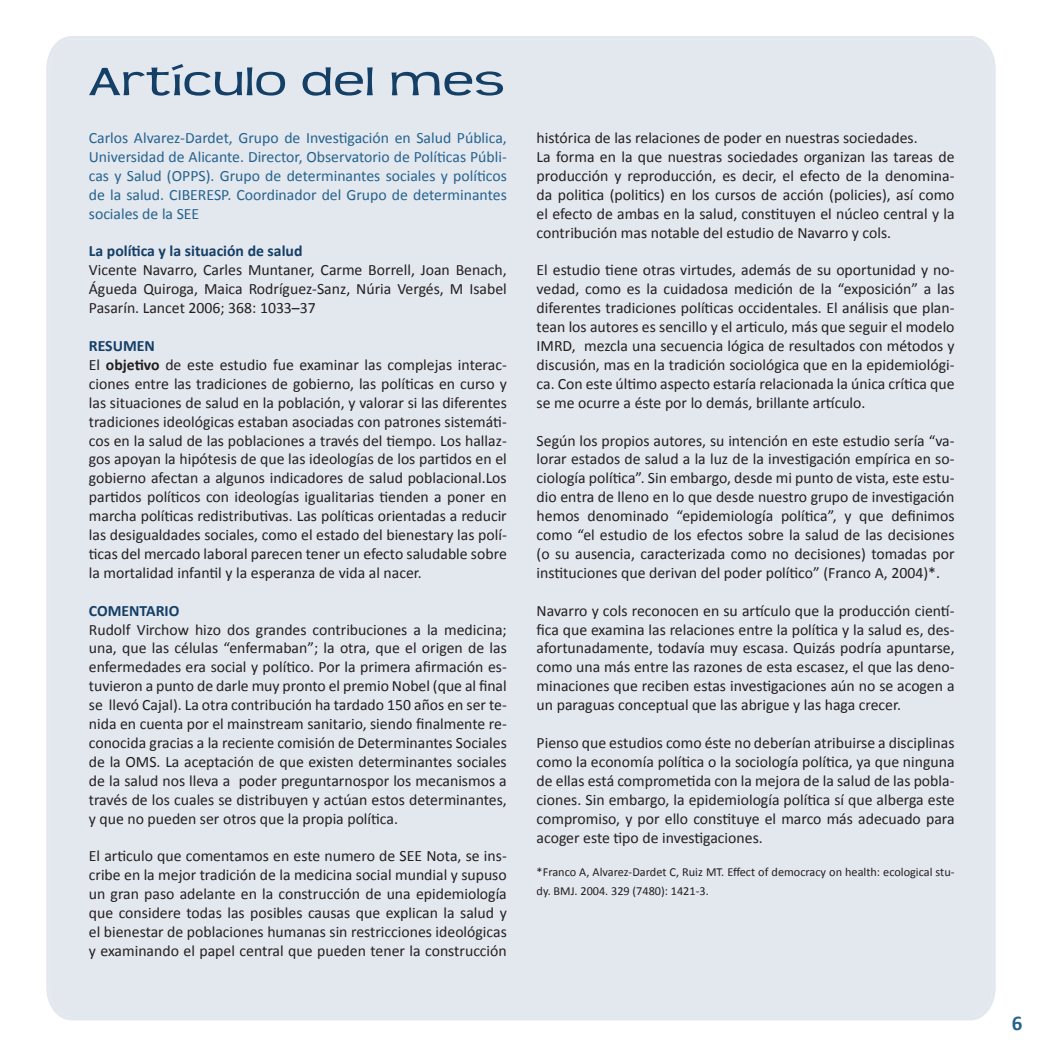
<style>
.page{position:relative;width:1042px;height:1042px;background:#fff}
.page>*{position:absolute;margin:0;border:0;box-sizing:border-box;transform-origin:0 0}
.t1{font:43.75px "Teen";color:#143f66;scale:1.29 1}
.t2{font:700 21px "Calibri";color:#25638d}
.t3{font:15.75px/18.9px "Calibri";color:#231f20;text-align:justify}
.t4{font:15.75px/18.9px "Calibri";color:#25638d;text-align:justify}
.t5{font:700 15.75px "Calibri";color:#143f66}
.t6{font:12.25px/18.9px "Calibri";color:#231f20}
.s1{font-weight:700;color:#143f66}
.s2{font-weight:700}
</style>
<div class="page">
<div style="left:46px;top:36px;width:949px;height:984px;background:#e3e7ee"></div>
<h1 class="t1" style="left:89px;top:58px;width:324px">Artículo del mes</h1>
<p class="t4" style="left:89px;top:128px;width:419px">Carlos Alvarez-Dardet, Grupo de Investigación en Salud Pública, Universidad de Alicante. Director, Observatorio de Políticas Públi&shy;cas y Salud (OPPS). Grupo de determinantes sociales y políticos de la salud. CIBERESP. Coordinador del Grupo de determinantes sociales de la SEE</p>
<p class="t5" style="left:89px;top:241px;width:215px">La política y la situación de salud</p>
<p class="t3" style="left:89px;top:260px;width:419px">Vicente Navarro, Carles Muntaner, Carme Borrell, Joan Benach, Águeda Quiroga, Maica Rodríguez-Sanz, Núria Vergés, M Isabel Pasarín. Lancet 2006; 368: 1033–37</p>
<p class="t3" style="left:89px;top:336px;width:419px;text-align:left"><span class="s1">RESUMEN<br></span>El <span class="s2">objetivo</span> de este estudio fue examinar las complejas interac&shy;ciones entre las tradiciones de gobierno, las políticas en curso y las situaciones de salud en la población, y valorar si las diferentes tradiciones ideológicas estaban asociadas con patrones sistemáti&shy;cos en la salud de las poblaciones a través del tiempo. Los hallaz&shy;gos apoyan la hipótesis de que las ideologías de los partidos en el gobierno afectan a algunos indicadores de salud poblacional.Los partidos políticos con ideologías igualitarias tienden a poner en marcha políticas redistributivas. Las políticas orientadas a reducir las desigualdades sociales, como el estado del bienestary las polí&shy;ticas del mercado laboral parecen tener un efecto saludable sobre la mortalidad infantil y la esperanza de vida al nacer.</p>
<p class="t5" style="left:89px;top:601px;width:92px">COMENTARIO</p>
<p class="t3" style="left:89px;top:619px;width:419px">Rudolf Virchow hizo dos grandes contribuciones a la medicina; una, que las células “enfermaban”; la otra, que el origen de las enfermedades era social y político. Por la primera afirmación es&shy;tuvieron a punto de darle muy pronto el premio Nobel (que al final se llevó Cajal). La otra contribución ha tardado 150 años en ser te&shy;nida en cuenta por el mainstream sanitario, siendo finalmente re&shy;conocida gracias a la reciente comisión de Determinantes Sociales de la OMS. La aceptación de que existen determinantes sociales de la salud nos lleva a poder preguntarnospor los mecanismos a través de los cuales se distribuyen y actúan estos determinantes, y que no pueden ser otros que la propia política.</p>
<p class="t3" style="left:89px;top:846px;width:419px">El articulo que comentamos en este numero de SEE Nota, se ins&shy;cribe en la mejor tradición de la medicina social mundial y supuso un gran paso adelante en la construcción de una epidemiología que considere todas las posibles causas que explican la salud y el bienestar de poblaciones humanas sin restricciones ideológicas y examinando el papel central que pueden tener la construcción</p>
<p class="t3" style="left:536px;top:128px;width:419px;text-align:left">histórica de las relaciones de poder en nuestras sociedades.<br>La forma en la que nuestras sociedades organizan las tareas de producción y reproducción, es decir, el efecto de la denomina&shy;da politica (politics) en los cursos de acción (policies), así como el efecto de ambas en la salud, constituyen el núcleo central y la contribución mas notable del estudio de Navarro y cols.</p>
<p class="t3" style="left:536px;top:260px;width:419px">El estudio tiene otras virtudes, además de su oportunidad y no&shy;vedad, como es la cuidadosa medición de la “exposición” a las diferentes tradiciones políticas occidentales. El análisis que plan&shy;tean los autores es sencillo y el articulo, más que seguir el modelo IMRD, mezcla una secuencia lógica de resultados con métodos y discusión, mas en la tradición sociológica que en la epidemiológi&shy;ca. Con este último aspecto estaría relacionada la única crítica que se me ocurre a éste por lo demás, brillante artículo.</p>
<p class="t3" style="left:536px;top:430px;width:419px">Según los propios autores, su intención en este estudio sería “va&shy;lorar estados de salud a la luz de la investigación empírica en so&shy;ciología política”. Sin embargo, desde mi punto de vista, este estu&shy;dio entra de lleno en lo que desde nuestro grupo de investigación hemos denominado “epidemiología política”, y que definimos como “el estudio de los efectos sobre la salud de las decisiones (o su ausencia, caracterizada como no decisiones) tomadas por instituciones que derivan del poder político” (Franco A, 2004)*.</p>
<p class="t3" style="left:536px;top:600px;width:419px">Navarro y cols reconocen en su artículo que la producción cientí&shy;fica que examina las relaciones entre la política y la salud es, des&shy;afortunadamente, todavía muy escasa. Quizás podría apuntarse, como una más entre las razones de esta escasez, el que las deno&shy;minaciones que reciben estas investigaciones aún no se acogen a un paraguas conceptual que las abrigue y las haga crecer.</p>
<p class="t3" style="left:536px;top:732px;width:419px">Pienso que estudios como éste no deberían atribuirse a disciplinas como la economía política o la sociología política, ya que ninguna de ellas está comprometida con la mejora de la salud de las pobla&shy;ciones. Sin embargo, la epidemiología política sí que alberga este compromiso, y por ello constituye el marco más adecuado para acoger este tipo de investigaciones.</p>
<p class="t6" style="left:536px;top:862px;width:419px">*Franco A, Alvarez-Dardet C, Ruiz MT. Effect of democracy on health: ecological stu&shy;dy. BMJ. 2004. 329 (7480): 1421-3.</p>
<h2 class="t2" style="left:1012px;top:1009px;width:12px">6</h2>
</div>
